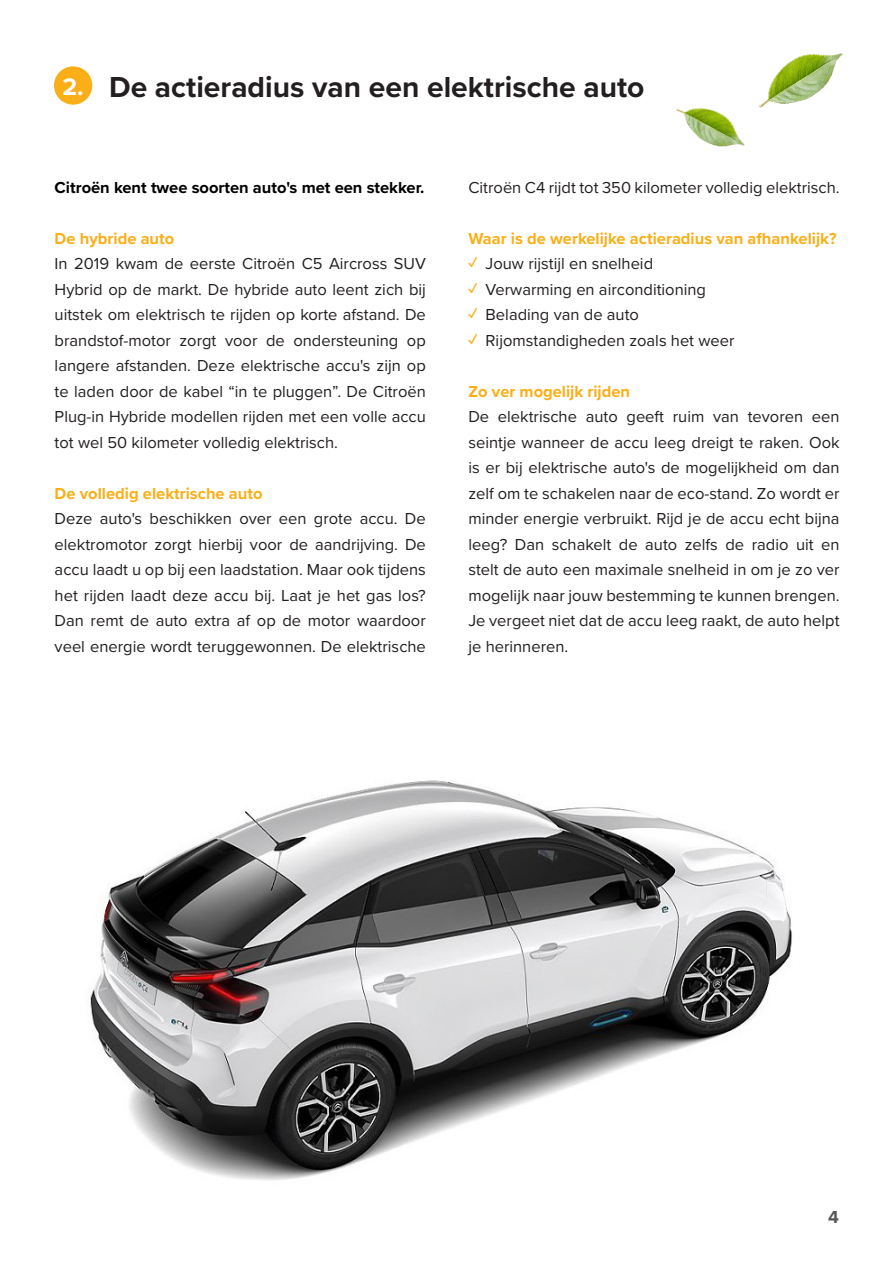
<style>
.page{position:relative;width:893px;height:1263px;background:#fff}
.page>*{position:absolute;margin:0;border:0;box-sizing:border-box;transform-origin:0 0}
.Koppen{font:700 30px "Proxima Nova";color:#231f20}
.t1{font:700 24.75px "Proxima Nova";color:#fff}
.t2{font:700 18px "Proxima Nova";color:#57585a}
.t3{font:16.5px/25.5px "Proxima Nova";color:#231f20;text-align:justify}
.t4{font:700 16.5px "Proxima Nova";color:#faaf18}
.t5{font:700 16.5px "Proxima Nova";color:#000001}
.s1{font-weight:700;color:#faaf18}
</style>
<div class="page">
<div style="left:54px;top:66px;width:38px;height:39px;background:#faaf18;border-radius:50%"></div>
<img style="left:676px;top:53px;width:167px;height:94px">
<img style="left:90px;top:780px;width:702px;height:400px">
<p class="t1" style="left:62px;top:69px;width:23px">2.</p>
<p class="Koppen" style="left:109px;top:65px;width:537px">De actieradius van een elektrische auto</p>
<p class="t5" style="left:55px;top:175px;width:371px">Citroën kent twee soorten auto's met een stekker.</p>
<p class="t4" style="left:55px;top:226px;width:121px">De hybride auto</p>
<p class="t3" style="left:55px;top:250px;width:373px">In 2019 kwam de eerste Citroën C5 Aircross SUV Hybrid op de markt. De hybride auto leent zich bij uitstek om elektrisch te rijden op korte afstand. De brandstof-motor zorgt voor de ondersteuning op langere afstanden. Deze elektrische accu's zijn op te laden door de kabel “in te pluggen”. De Citroën Plug-in Hybride modellen rijden met een volle accu tot wel 50 kilometer volledig elektrisch.</p>
<p class="t4" style="left:55px;top:481px;width:209px">De volledig elektrische auto</p>
<p class="t3" style="left:55px;top:505px;width:373px">Deze auto's beschikken over een grote accu. De elektromotor zorgt hierbij voor de aandrijving. De accu laadt u op bij een laadstation. Maar ook tijdens het rijden laadt deze accu bij. Laat je het gas los?<br>Dan remt de auto extra af op de motor waardoor veel energie wordt teruggewonnen. De elektrische</p>
<p class="t3" style="left:468px;top:174px;width:373px">Citroën C4 rijdt tot 350 kilometer volledig elektrisch.</p>
<p class="t4" style="left:468px;top:226px;width:370px">Waar is de werkelijke actieradius van afhankelijk?</p>
<p class="t3" style="left:468px;top:250px;width:186px"><span class="s1">✓</span> Jouw rijstijl en snelheid</p>
<p class="t3" style="left:468px;top:276px;width:239px"><span class="s1">✓</span> Verwarming en airconditioning</p>
<p class="t3" style="left:468px;top:301px;width:172px"><span class="s1">✓</span> Belading van de auto</p>
<p class="t3" style="left:468px;top:327px;width:268px"><span class="s1">✓</span> Rijomstandigheden zoals het weer</p>
<p class="t4" style="left:468px;top:379px;width:163px">Zo ver mogelijk rijden</p>
<p class="t3" style="left:468px;top:403px;width:373px">De elektrische auto geeft ruim van tevoren een seintje wanneer de accu leeg dreigt te raken. Ook is er bij elektrische auto's de mogelijkheid om dan zelf om te schakelen naar de eco-stand. Zo wordt er minder energie verbruikt. Rijd je de accu echt bijna leeg? Dan schakelt de auto zelfs de radio uit en stelt de auto een maximale snelheid in om je zo ver mogelijk naar jouw bestemming te kunnen brengen.<br>Je vergeet niet dat de accu leeg raakt, de auto helpt je herinneren.</p>
<p class="t2" style="left:828px;top:1204px;width:12px">4</p>
</div>
